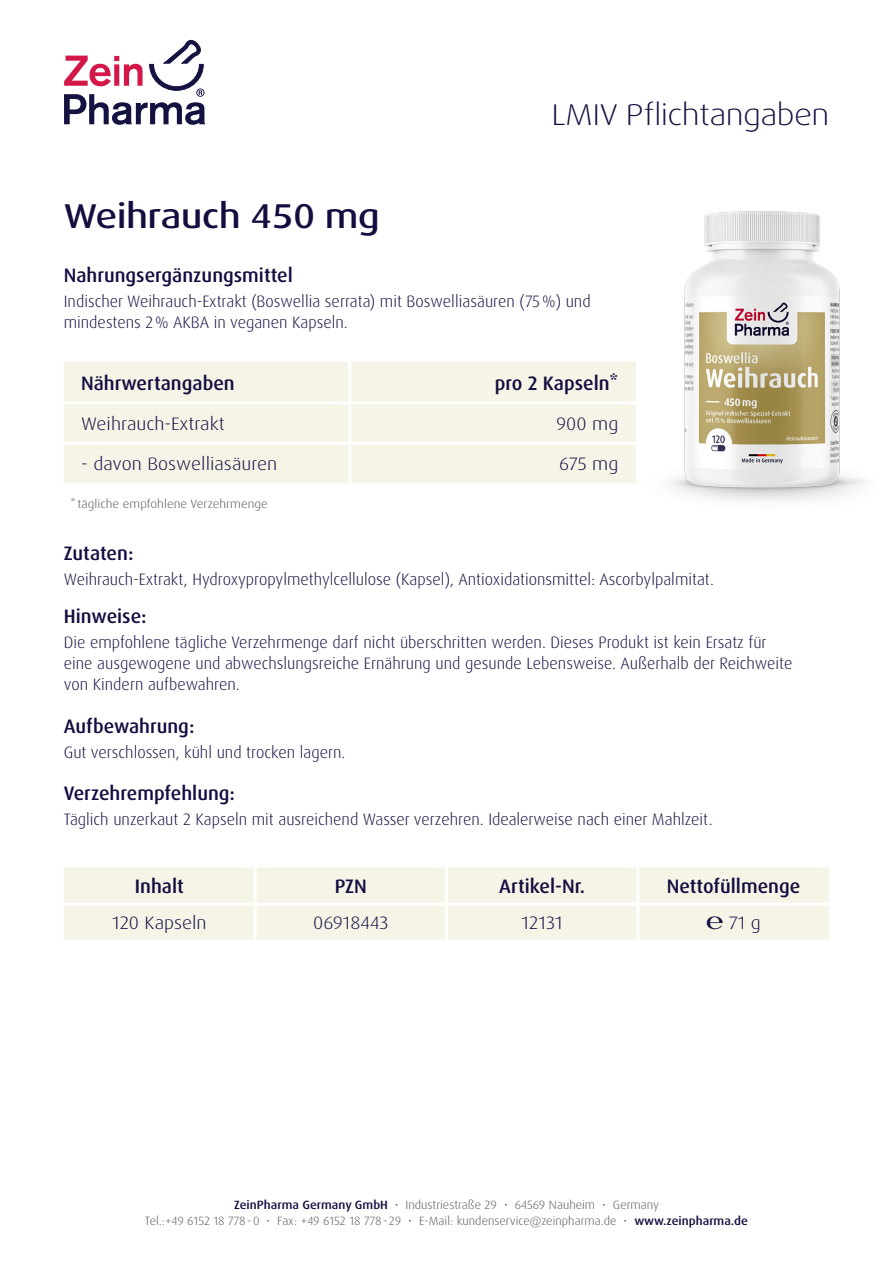
<style>
.page{position:relative;width:893px;height:1263px;background:#fff}
.page>*{position:absolute;margin:0;border:0;box-sizing:border-box;transform-origin:0 0}
.t1{font:500 expanded 34.5px "Dax Pro";color:#140d40}
.t2{font:300 expanded 30px "Dax Pro";color:#140d40}
.t3{font:500 19.5px "Dax Pro";color:#140d40}
.Fließtext{font:300 18px "Dax Pro";color:#140d40;scale:1.1 1}
.t4{font:300 16.5px/21px "Dax Pro";color:#140d40}
.Fließtext-2{font:300 12px "Dax Pro";color:#57585a;scale:1.05 1}
.Fließtext-3{font:300 12px "Dax Pro";color:#57585a;scale:1.1 1}
.s1{font-weight:500;color:#140d40}
</style>
<div class="page">
<svg style="left:64px;top:39px;width:142px;height:86px"></svg>
<div style="left:64px;top:362px;width:533px;height:121px;background:#f6f3e7"></div>
<hr style="left:348px;top:362px;width:3px;height:39px;background:#fff">
<hr style="left:64px;top:401px;width:286px;height:3px;background:#fff">
<hr style="left:350px;top:401px;width:286px;height:3px;background:#fff">
<hr style="left:348px;top:404px;width:3px;height:38px;background:#fff">
<hr style="left:64px;top:442px;width:286px;height:3px;background:#fff">
<hr style="left:350px;top:442px;width:286px;height:3px;background:#fff">
<hr style="left:348px;top:445px;width:3px;height:38px;background:#fff">
<img style="left:597px;top:211px;width:267px;height:290px">
<div style="left:64px;top:867px;width:765px;height:72px;background:#f6f3e7"></div>
<hr style="left:254px;top:867px;width:3px;height:35px;background:#fff">
<hr style="left:445px;top:867px;width:3px;height:35px;background:#fff">
<hr style="left:636px;top:867px;width:3px;height:35px;background:#fff">
<hr style="left:64px;top:902px;width:191px;height:3px;background:#fff">
<hr style="left:255px;top:902px;width:191px;height:3px;background:#fff">
<hr style="left:254px;top:905px;width:3px;height:34px;background:#fff">
<hr style="left:446px;top:902px;width:192px;height:3px;background:#fff">
<hr style="left:445px;top:905px;width:3px;height:34px;background:#fff">
<hr style="left:638px;top:902px;width:191px;height:3px;background:#fff">
<hr style="left:636px;top:905px;width:3px;height:34px;background:#fff">
<p class="t2" style="left:552px;top:96px;width:279px">LMIV Pflichtangaben</p>
<p class="t1" style="left:64px;top:194px;width:317px">Weihrauch 450 mg</p>
<p class="t3" style="left:64px;top:262px;width:231px">Nahrungsergänzungsmittel</p>
<p class="t4" style="left:64px;top:291px;width:528px">Indischer Weihrauch-Extrakt (Boswellia serrata) mit Boswelliasäuren (75%) und mindestens 2% AKBA in veganen Kapseln.</p>
<p class="t3" style="left:81px;top:371px;width:155px">Nährwertangaben</p>
<p class="t3" style="left:495px;top:371px;width:125px">pro 2 Kapseln*</p>
<p class="Fließtext" style="left:81px;top:412px;width:132px">Weihrauch-Extrakt</p>
<p class="Fließtext" style="left:556px;top:412px;width:58px">900 mg</p>
<p class="Fließtext" style="left:81px;top:452px;width:180px">- davon Boswelliasäuren</p>
<p class="Fließtext" style="left:559px;top:452px;width:55px">675 mg</p>
<p class="Fließtext-3" style="left:70px;top:496px;width:181px">* tägliche empfohlene Verzehrmenge</p>
<p class="t3" style="left:64px;top:540px;width:71px">Zutaten:</p>
<p class="t4" style="left:64px;top:569px;width:652px">Weihrauch-Extrakt, Hydroxypropylmethylcellulose (Kapsel), Antioxidationsmittel: Ascorbylpalmitat.</p>
<p class="t3" style="left:64px;top:604px;width:84px">Hinweise:</p>
<p class="t4" style="left:64px;top:632px;width:730px">Die empfohlene tägliche Verzehrmenge darf nicht überschritten werden. Dieses Produkt ist kein Ersatz für eine ausgewogene und abwechslungsreiche Ernährung und gesunde Lebensweise. Außerhalb der Reichweite von Kindern aufbewahren.</p>
<p class="t3" style="left:64px;top:713px;width:132px">Aufbewahrung:</p>
<p class="t4" style="left:64px;top:742px;width:283px">Gut verschlossen, kühl und trocken lagern.</p>
<p class="t3" style="left:64px;top:781px;width:173px">Verzehrempfehlung:</p>
<p class="t4" style="left:64px;top:809px;width:650px">Täglich unzerkaut 2 Kapseln mit ausreichend Wasser verzehren. Idealerweise nach einer Mahlzeit.</p>
<p class="t3" style="left:135px;top:874px;width:50px">Inhalt</p>
<p class="t3" style="left:335px;top:874px;width:34px">PZN</p>
<p class="t3" style="left:499px;top:874px;width:87px">Artikel-Nr.</p>
<p class="t3" style="left:667px;top:874px;width:135px">Nettofüllmenge</p>
<p class="Fließtext" style="left:112px;top:911px;width:87px">120 Kapseln</p>
<p class="Fließtext" style="left:313px;top:911px;width:70px">06918443</p>
<p class="Fließtext" style="left:522px;top:911px;width:39px">12131</p>
<p class="Fließtext" style="left:706px;top:911px;width:51px">℮ 71 g</p>
<p class="Fließtext-2" style="left:234px;top:1197px;width:406px"><span class="s1">ZeinPharma Germany GmbH</span> • Industriestraße 29 • 64569 Nauheim • Germany</p>
<p class="Fließtext-2" style="left:145px;top:1213px;width:576px">Tel.:+49 6152 18 778-0 • Fax: +49 6152 18 778- 29 • E-Mail: kundenservice@zeinpharma.de • <span class="s1">www.zeinpharma.de</span></p>
</div>
